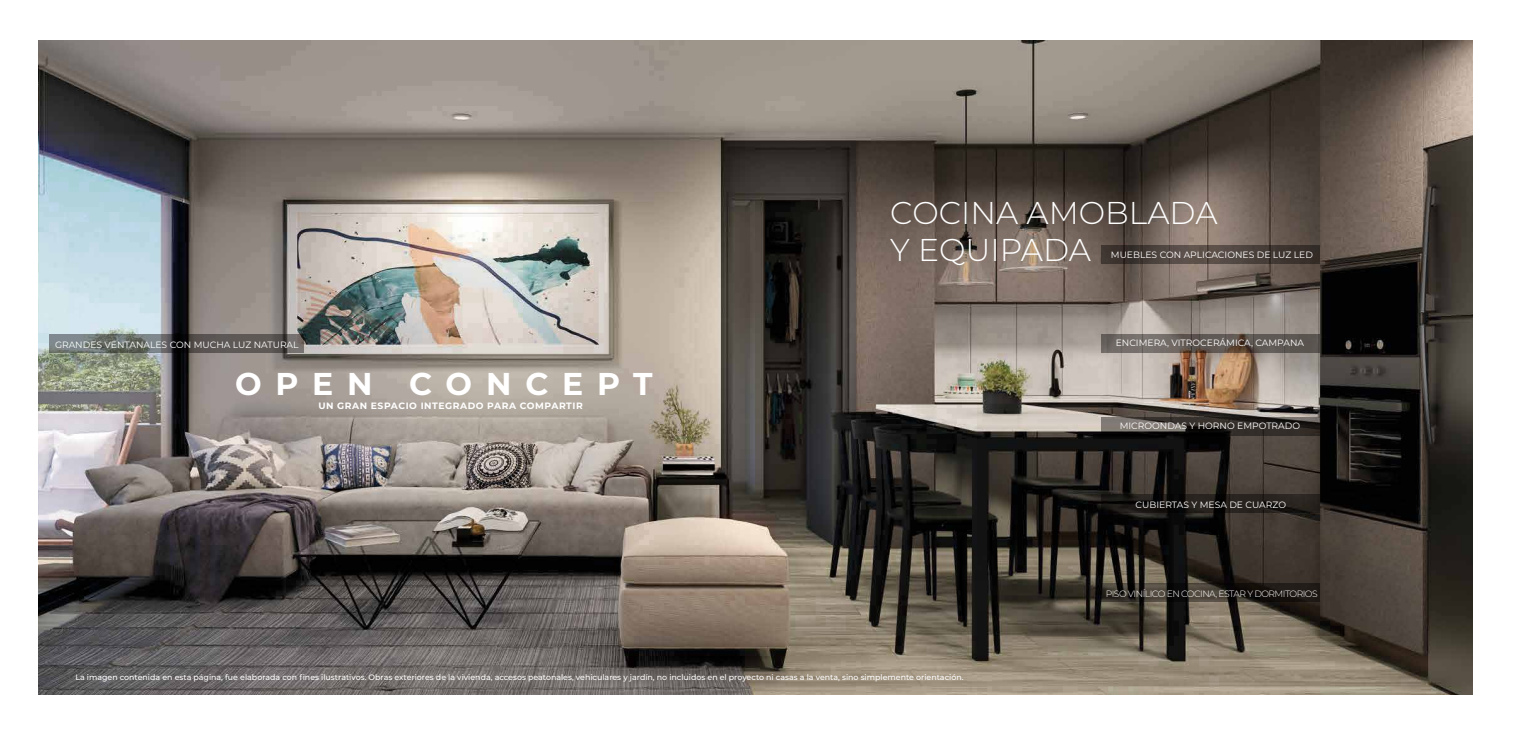
<style>
.page{position:relative;width:1513px;height:732px;background:#fff}
.page>*{position:absolute;margin:0;border:0;box-sizing:border-box;transform-origin:0 0}
.t1{font:300 31.5px/36.5px "Montserrat";color:#fff}
.t2{font:700 31.5px "Montserrat";letter-spacing:.44em;color:#fff}
.t3{font:9.19px "Montserrat";color:#fff}
.t4{font:300 9.19px "Montserrat";letter-spacing:-.06em;color:#fff}
.t5{font:700 9.19px "Montserrat";letter-spacing:.06em;color:#fff}
.t6{font:500 7.88px "Montserrat";color:#fff}
</style>
<div class="page">
<img style="left:38px;top:40px;width:1435px;height:654px">
<svg style="left:1101px;top:245px;width:219px;height:18px;background:#473e38"></svg>
<svg style="left:1101px;top:334px;width:219px;height:18px;background:#635b56"></svg>
<svg style="left:1101px;top:494px;width:219px;height:18px;background:#1c1916"></svg>
<svg style="left:1101px;top:583px;width:219px;height:18px;background:#28231e"></svg>
<svg style="left:49px;top:334px;width:255px;height:18px;background:#5f605e"></svg>
<svg style="left:1101px;top:417px;width:219px;height:18px;background:#3d3835"></svg>
<h1 class="t1" style="left:890px;top:194px;width:329px">COCINA AMOBLADA<br>Y EQUIPADA</h1>
<p class="t3" style="left:1111px;top:248px;width:204px">MUEBLES CON APLICACIONES DE LUZ LED</p>
<p class="t3" style="left:55px;top:338px;width:245px">GRANDES VENTANALES CON MUCHA LUZ NATURAL</p>
<p class="t3" style="left:1116px;top:336px;width:190px">ENCIMERA, VITROCERÁMICA, CAMPANA</p>
<h1 class="t2" style="left:235px;top:361px;width:419px">OPEN CONCEPT</h1>
<p class="t5" style="left:318px;top:399px;width:266px">UN GRAN ESPACIO INTEGRADO PARA COMPARTIR</p>
<p class="t6" style="left:75px;top:671px;width:890px">La imagen contenida en esta página, fue elaborada con fines ilustrativos. Obras exteriores de la vivienda, accesos peatonales, vehiculares y jardín, no incluidos en el proyecto ni casas a la venta, sino simplemente orientación.</p>
<p class="t3" style="left:1120px;top:419px;width:182px">MICROONDAS Y HORNO EMPOTRADO</p>
<p class="t3" style="left:1136px;top:498px;width:152px">CUBIERTAS Y MESA DE CUARZO</p>
<p class="t4" style="left:1106px;top:587px;width:213px">PISO VINÍLICO EN COCINA, ESTAR Y DORMITORIOS</p>
</div>
